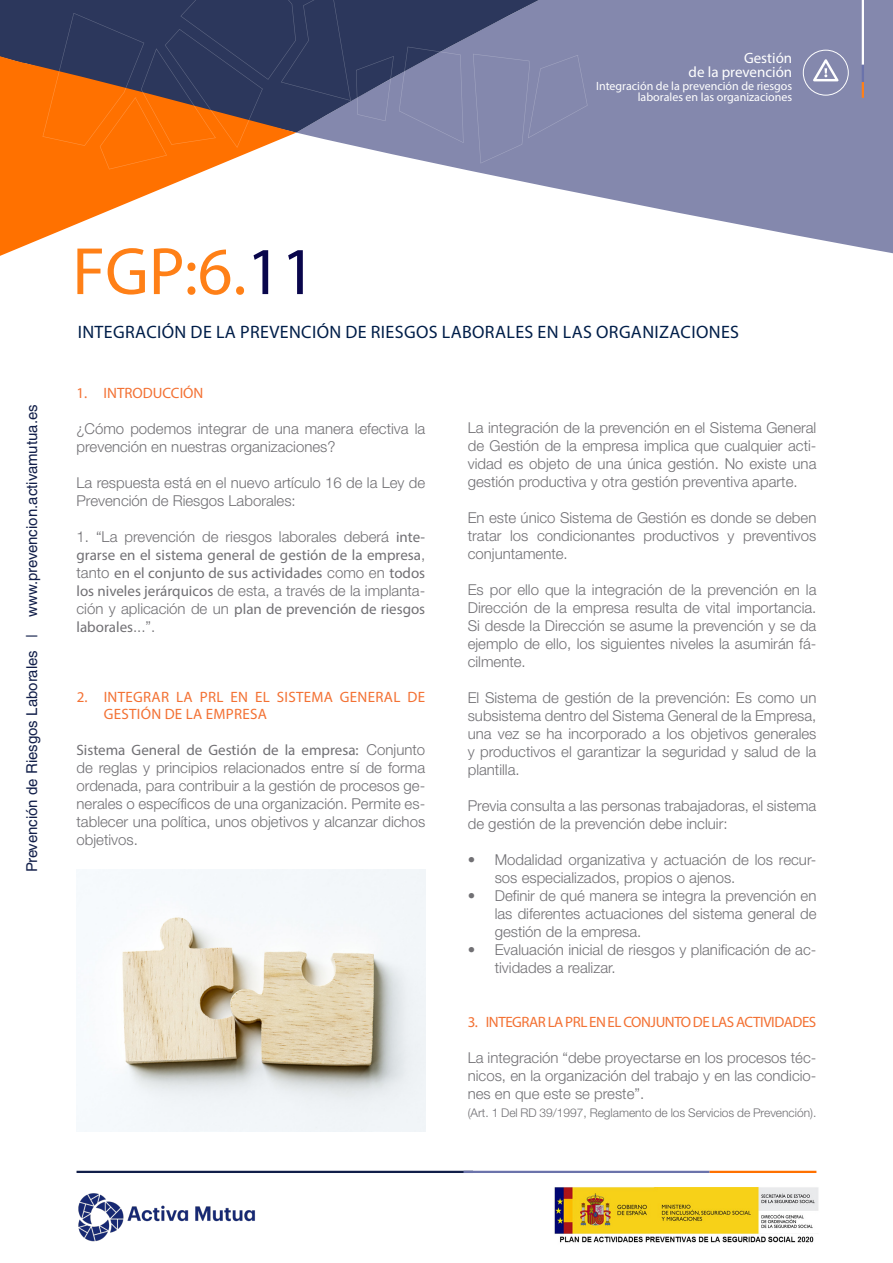
<style>
.page{position:relative;width:893px;height:1263px;background:#fff}
.page>*{position:absolute;margin:0;border:0;box-sizing:border-box;transform-origin:0 0}
.t1{font:67.5px "Myriad Pro";color:#ff8017}
.subtitulo3{font:18px "Myriad Pro";letter-spacing:.02em;color:#001e49}
.subtitulo3-2{font:300 15px/18px "Helvetica Neue";color:#717074;text-align:justify}
.subtitulo3-3{font:15px/18px "Myriad Pro";color:#717074;text-align:justify}
.t2{font:15px "Helvetica LT Std";color:#111e49}
.subtitulo3-4{font:15px/16.5px "Myriad Pro";letter-spacing:.02em;color:#f37133}
.subtitulo3-5{font:15px "Myriad Pro";letter-spacing:-.03em;color:#f37133}
.SUBTITULO_1{font:15px "Myriad Pro";color:#fff}
.subtitulo3-6{font:15px "Myriad Pro";color:#f37133}
.SUBTITULO_1-2{font:12px/10.5px "Myriad Pro";color:#fff;text-align:right}
.subtitulo3-7{font:300 12px "Helvetica Neue";color:#717074}
.s1{color:#09064c}
.s2{font-family:"Helvetica Neue";font-weight:300}
.s3{font-family:"Myriad Pro";font-weight:400}
</style>
<div class="page">
<hr style="left:77px;top:1171px;width:396px;height:2px;background:#111e49">
<hr style="left:463px;top:1171px;width:247px;height:2px;background:#6b73ab">
<hr style="left:710px;top:1171px;width:106px;height:2px;background:#ff7100">
<img style="left:554px;top:1187px;width:265px;height:56px">
<img style="left:78px;top:1193px;width:177px;height:49px">
<svg style="left:462px;top:0;width:431px;height:254px;fill:#8488ad"></svg>
<svg style="left:0;top:169px;width:209px;height:87px"></svg>
<svg style="left:0;top:0;width:593px;height:169px;background:#7d656a"></svg>
<hr style="left:862px;top:0;width:2px;height:65px;background:#fff">
<svg style="left:862px;top:65px;width:2px;height:33px"></svg>
<svg style="left:813px;top:59px;width:25px;height:22px"></svg>
<div style="left:803px;top:50px;width:46px;height:46px;border:1px solid #fff;border-radius:50%"></div>
<img style="left:84px;top:869px;width:341px;height:263px">
<p class="SUBTITULO_1" style="left:744px;top:49px;width:50px">Gestión</p>
<p class="SUBTITULO_1" style="left:689px;top:62px;width:105px">de la prevención</p>
<p class="SUBTITULO_1-2" style="left:596px;top:81px;width:198px">Integración de la prevención de riesgos laborales en las organizaciones</p>
<p class="t2" style="left:23px;top:872px;width:469px;rotate:-90deg">Prevención de Riesgos Laborales | www.prevencion.activamutua.es</p>
<p class="t1" style="left:72px;top:230px;width:245px">FGP:6.<span class="s1">11</span></p>
<p class="subtitulo3" style="left:78px;top:321px;width:663px">INTEGRACIÓN DE LA PREVENCIÓN DE RIESGOS LABORALES EN LAS ORGANIZACIONES</p>
<p class="subtitulo3-6" style="left:77px;top:383px;width:128px">1. INTRODUCCIÓN</p>
<p class="subtitulo3-2" style="left:77px;top:419px;width:350px">¿Cómo podemos integrar de una manera efectiva la prevención en nuestras organizaciones?</p>
<p class="subtitulo3-2" style="left:77px;top:473px;width:350px">La respuesta está en el nuevo artículo 16 de la Ley de<br>Prevención de Riesgos Laborales:</p>
<p class="subtitulo3-3" style="left:77px;top:527px;width:350px"><span class="s2">1. “La prevención de riesgos laborales deberá</span> inte&shy;grarse en el sistema general de gestión de la empresa<span class="s2">, tanto</span> en el conjunto de sus actividades <span class="s2">como en</span> todos los niveles jerárquicos <span class="s2">de esta, a través de la implanta&shy;ción y aplicación de un</span> plan de prevención de riesgos laborales<span class="s2">...”.</span></p>
<p class="subtitulo3-4" style="left:104px;top:689px;width:323px;text-indent:-27px">2. INTEGRAR LA PRL EN EL SISTEMA GENERAL DE<br>GESTIÓN DE LA EMPRESA</p>
<p class="subtitulo3-2" style="left:77px;top:740px;width:350px"><span class="s3">Sistema General de Gestión de la empresa:</span> Conjunto de reglas y principios relacionados entre sí de forma ordenada, para contribuir a la gestión de procesos ge&shy;nerales o específicos de una organización. Permite es&shy;tablecer una política, unos objetivos y alcanzar dichos objetivos.</p>
<p class="subtitulo3-2" style="left:468px;top:418px;width:350px">La integración de la prevención en el Sistema General de Gestión de la empresa implica que cualquier acti&shy;vidad es objeto de una única gestión. No existe una gestión productiva y otra gestión preventiva aparte.</p>
<p class="subtitulo3-2" style="left:468px;top:508px;width:350px">En este único Sistema de Gestión es donde se deben tratar los condicionantes productivos y preventivos conjuntamente.</p>
<p class="subtitulo3-2" style="left:468px;top:580px;width:350px">Es por ello que la integración de la prevención en la Dirección de la empresa resulta de vital importancia.<br>Si desde la Dirección se asume la prevención y se da ejemplo de ello, los siguientes niveles la asumirán fá&shy;cilmente.</p>
<p class="subtitulo3-2" style="left:468px;top:688px;width:350px">El Sistema de gestión de la prevención: Es como un subsistema dentro del Sistema General de la Empresa, una vez se ha incorporado a los objetivos generales y productivos el garantizar la seguridad y salud de la plantilla.</p>
<p class="subtitulo3-2" style="left:468px;top:796px;width:350px">Previa consulta a las personas trabajadoras, el sistema de gestión de la prevención debe incluir:</p>
<p class="subtitulo3-2" style="left:495px;top:850px;width:323px;text-indent:-27px">• Modalidad organizativa y actuación de los recur&shy;sos especializados, propios o ajenos.</p>
<p class="subtitulo3-2" style="left:495px;top:886px;width:323px;text-indent:-27px">• Definir de qué manera se integra la prevención en las diferentes actuaciones del sistema general de gestión de la empresa.</p>
<p class="subtitulo3-2" style="left:495px;top:940px;width:323px;text-indent:-27px">• Evaluación inicial de riesgos y planificación de ac&shy;tividades a realizar.</p>
<p class="subtitulo3-5" style="left:468px;top:1012px;width:350px">3. INTEGRAR LA PRL EN EL CONJUNTO DE LAS ACTIVIDADES</p>
<p class="subtitulo3-2" style="left:468px;top:1048px;width:350px">La integración “debe proyectarse en los procesos téc&shy;nicos, en la organización del trabajo y en las condicio&shy;nes en que este se preste”.</p>
<p class="subtitulo3-7" style="left:468px;top:1105px;width:350px">(Art. 1 Del RD 39/1997, Reglamento de los Servicios de Prevención).</p>
</div>
